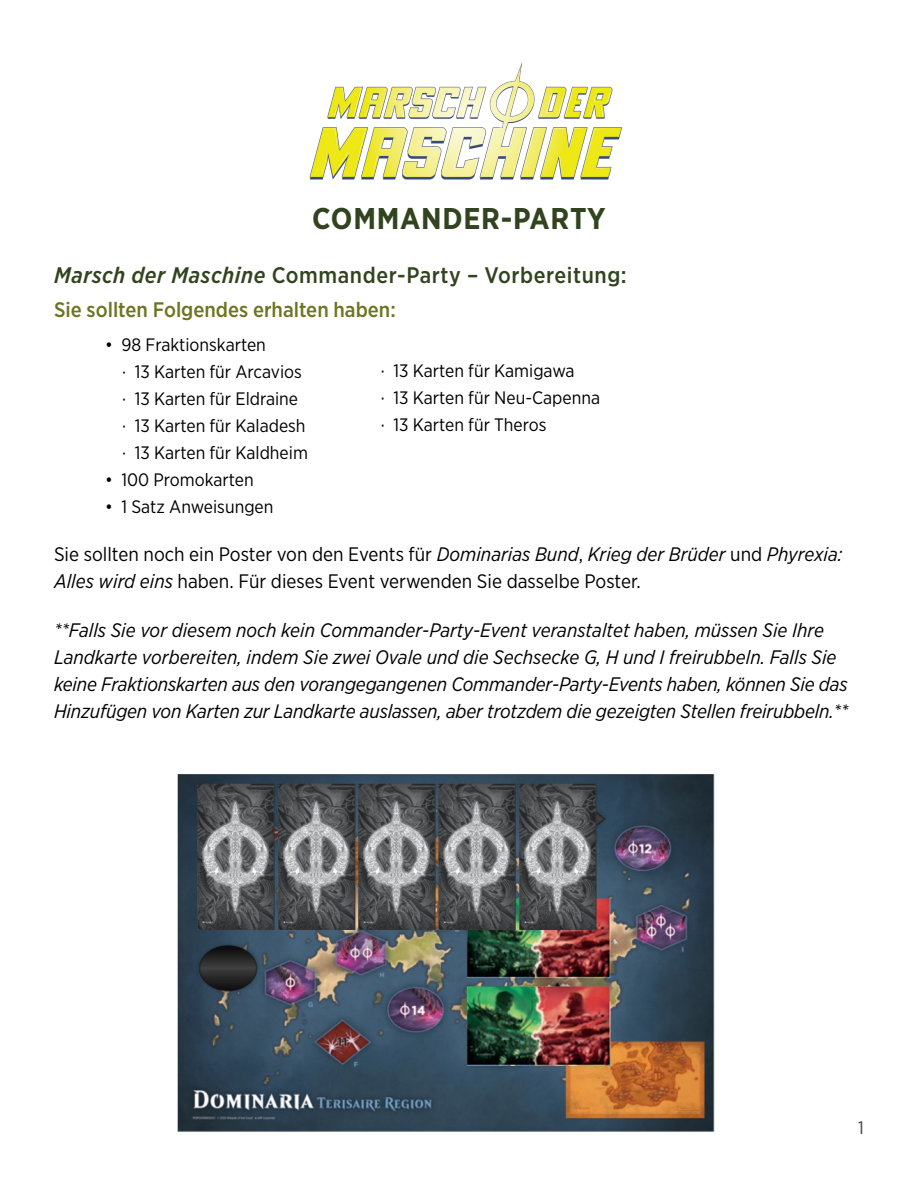
<style>
.page{position:relative;width:918px;height:1188px;background:#fff}
.page>*{position:absolute;margin:0;border:0;box-sizing:border-box;transform-origin:0 0}
.t1{font:700 30px "Gotham Narrow";letter-spacing:.025em;color:#31441f}
.t2{font:500 22.5px "Gotham Narrow";letter-spacing:.025em;color:#31441f}
.t3{font:500 21px "Gotham Narrow";color:#6c7521}
.t4{font:italic 19.5px/27px "Gotham Narrow";letter-spacing:-.01em;color:#000}
.t5{font:19.5px/27px "Gotham Narrow";color:#000}
.t6{font:18px/27px "Gotham Narrow";color:#000}
.t7{font:18px "Gotham Narrow";color:#414042}
.s1{font-style:italic}
</style>
<div class="page">
<img style="left:178px;top:774px;width:537px;height:358px">
<img style="left:309px;top:62px;width:314px;height:118px">
<h1 class="t1" style="left:312px;top:199px;width:295px">COMMANDER-PARTY</h1>
<p class="t2" style="left:54px;top:261px;width:574px"><span class="s1">Marsch der Maschine</span> Commander-Party – Vorbereitung:</p>
<p class="t3" style="left:54px;top:296px;width:343px">Sie sollten Folgendes erhalten haben:</p>
<p class="t6" style="left:122px;top:330px;width:187px;text-indent:-17px">• 98 Fraktionskarten<br>· 13 Karten für Arcavios · 13 Karten für Eldraine<br>· 13 Karten für Kaladesh · 13 Karten für Kaldheim</p>
<p class="t6" style="left:105px;top:465px;width:150px">• 100 Promokarten</p>
<p class="t6" style="left:105px;top:492px;width:170px">• 1 Satz Anweisungen</p>
<p class="t5" style="left:54px;top:540px;width:790px">Sie sollten noch ein Poster von den Events für <span class="s1">Dominarias Bund</span>, <span class="s1">Krieg der Brüder</span> und <span class="s1">Phyrexia:<br>Alles wird eins</span> haben. Für dieses Event verwenden Sie dasselbe Poster.</p>
<p class="t4" style="left:54px;top:616px;width:796px">**Falls Sie vor diesem noch kein Commander-Party-Event veranstaltet haben, müssen Sie Ihre Landkarte vorbereiten, indem Sie zwei Ovale und die Sechsecke G, H und I freirubbeln. Falls Sie keine Fraktionskarten aus den vorangegangenen Commander-Party-Events haben, können Sie das Hinzufügen von Karten zur Landkarte auslassen, aber trotzdem die gezeigten Stellen freirubbeln.**</p>
<p class="t6" style="left:381px;top:356px;width:221px">· 13 Karten für Kamigawa<br>· 13 Karten für Neu-Capenna · 13 Karten für Theros</p>
<p class="t7" style="left:858px;top:1117px;width:7px">1</p>
</div>
